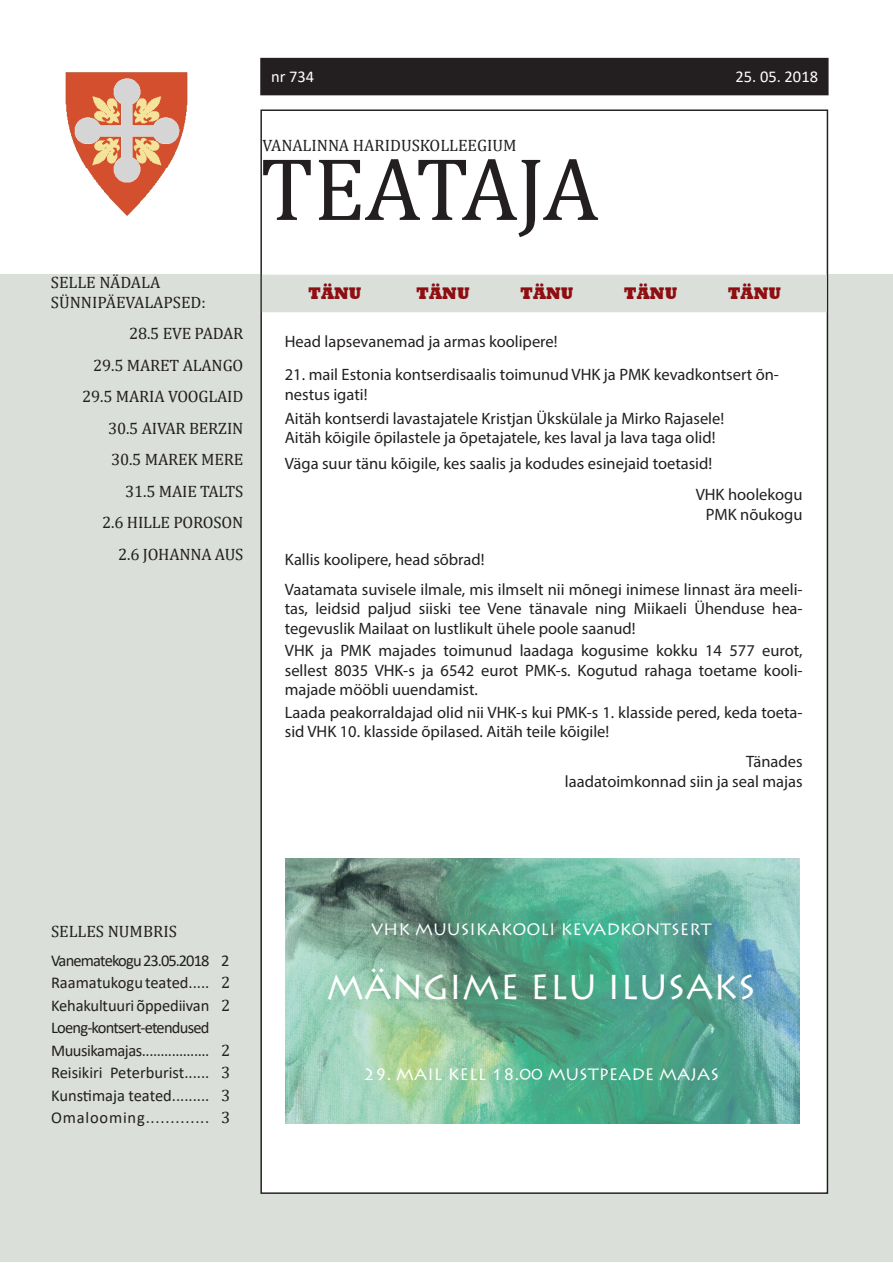
<style>
.page{position:relative;width:893px;height:1263px;background:#fff}
.page>*{position:absolute;margin:0;border:0;box-sizing:border-box;transform-origin:0 0}
.t1{font:90px "Cambria";letter-spacing:-.015em;color:#231f20}
.t2{font:34.5px "Lithos Pro";color:#fff}
.t3{font:800 17.25px "Rockwell";color:#8e0e12}
.t4{font:16.5px/19.5px "Myriad Pro";color:#231f20}
.t5{font:16.5px "Cambria";letter-spacing:-.01em;color:#231f20}
.t6{font:16.5px "Calibri";letter-spacing:-.01em;color:#231f20}
.t7{font:16.5px "Lithos Pro";color:#fff}
.t8{font:16.5px/22.5px "Calibri";letter-spacing:-.045em;color:#231f20}
.t9{font:16.5px "Calibri";letter-spacing:.05em;color:#231f20}
.t10{font:16.5px "Calibri";letter-spacing:-.06em;color:#231f20}
.t11{font:16.5px "Calibri";color:#fff}
</style>
<div class="page">
<div style="left:1px;top:275px;width:892px;height:987px;background:#dadfd9"></div>
<div style="left:260px;top:109px;width:568px;height:1085px;background:#fff;border:1px solid #231f20"></div>
<div style="left:260px;top:58px;width:568px;height:37px;background:#231f20"></div>
<img style="left:65px;top:72px;width:123px;height:144px">
<div style="left:262px;top:275px;width:565px;height:37px;background:#dadfd9"></div>
<img style="left:285px;top:859px;width:515px;height:265px">
<p class="t11" style="left:271px;top:65px;width:45px">nr 734</p>
<p class="t11" style="left:735px;top:65px;width:84px">25. 05. 2018</p>
<p class="t5" style="left:51px;top:273px;width:111px">SELLE NÄDALA</p>
<p class="t5" style="left:51px;top:293px;width:156px">SÜNNIPÄEVALAPSED:</p>
<p class="t5" style="left:129px;top:324px;width:116px">28.5 EVE PADAR</p>
<p class="t5" style="left:93px;top:355px;width:152px">29.5 MARET ALANGO</p>
<p class="t5" style="left:82px;top:387px;width:163px">29.5 MARIA VOOGLAID</p>
<p class="t5" style="left:108px;top:418px;width:137px">30.5 AIVAR BERZIN</p>
<p class="t5" style="left:111px;top:450px;width:134px">30.5 MAREK MERE</p>
<p class="t5" style="left:125px;top:481px;width:120px">31.5 MAIE TALTS</p>
<p class="t5" style="left:102px;top:513px;width:143px">2.6 HILLE POROSON</p>
<p class="t5" style="left:118px;top:544px;width:127px">2.6 JOHANNA AUS</p>
<p class="t5" style="left:263px;top:136px;width:256px">VANALINNA HARIDUSKOLLEEGIUM</p>
<p class="t1" style="left:260px;top:136px;width:340px">TEATAJA</p>
<p class="t3" style="left:308px;top:283px;width:55px">TÄNU</p>
<p class="t3" style="left:416px;top:283px;width:55px">TÄNU</p>
<p class="t3" style="left:520px;top:283px;width:55px">TÄNU</p>
<p class="t3" style="left:624px;top:283px;width:55px">TÄNU</p>
<p class="t3" style="left:728px;top:283px;width:55px">TÄNU</p>
<p class="t4" style="left:285px;top:332px;width:274px">Head lapsevanemad ja armas koolipere!</p>
<p class="t4" style="left:285px;top:365px;width:496px">21. mail Estonia kontserdisaalis toimunud VHK ja PMK kevadkontsert õn&shy;nestus igati!</p>
<p class="t4" style="left:285px;top:408px;width:441px">Aitäh kontserdi lavastajatele Kristjan Ükskülale ja Mirko Rajasele!</p>
<p class="t4" style="left:285px;top:428px;width:432px">Aitäh kõigile õpilastele ja õpetajatele, kes laval ja lava taga olid!</p>
<p class="t4" style="left:285px;top:453px;width:429px">Väga suur tänu kõigile, kes saalis ja kodudes esinejaid toetasid!</p>
<p class="t4" style="left:696px;top:485px;width:108px">VHK hoolekogu</p>
<p class="t4" style="left:706px;top:504px;width:98px">PMK nõukogu</p>
<p class="t4" style="left:285px;top:549px;width:201px">Kallis koolipere, head sõbrad!</p>
<p class="t4" style="left:285px;top:579px;width:519px;text-align:justify">Vaatamata suvisele ilmale, mis ilmselt nii mõnegi inimese linnast ära meeli&shy;tas, leidsid paljud siiski tee Vene tänavale ning Miikaeli Ühenduse hea&shy;tegevuslik Mailaat on lustlikult ühele poole saanud!</p>
<p class="t4" style="left:285px;top:641px;width:519px;text-align:justify">VHK ja PMK majades toimunud laadaga kogusime kokku 14 577 eurot, sellest 8035 VHK-s ja 6542 eurot PMK-s. Kogutud rahaga toetame kooli&shy;majade mööbli uuendamist.</p>
<p class="t4" style="left:285px;top:702px;width:519px">Laada peakorraldajad olid nii VHK-s kui PMK-s 1. klasside pered, keda toeta&shy;sid VHK 10. klasside õpilased. Aitäh teile kõigile!</p>
<p class="t4" style="left:746px;top:752px;width:58px">Tänades</p>
<p class="t4" style="left:565px;top:771px;width:239px">laadatoimkonnad siin ja seal majas</p>
<p class="t5" style="left:51px;top:922px;width:127px">SELLES NUMBRIS</p>
<p class="t10" style="left:51px;top:949px;width:160px">Vanematekogu 23.05.2018</p>
<p class="t6" style="left:51px;top:971px;width:160px">Raamatukogu teated.....</p>
<p class="t6" style="left:51px;top:994px;width:160px">Kehakultuuri õppediivan</p>
<p class="t8" style="left:51px;top:1016px;width:160px">Loeng-kontsert-etendused<br>Muusikamajas..................</p>
<p class="t6" style="left:51px;top:1061px;width:160px">Reisikiri Peterburist......</p>
<p class="t6" style="left:51px;top:1084px;width:160px">Kunstimaja teated.........</p>
<p class="t9" style="left:51px;top:1106px;width:160px">Omalooming.............</p>
<p class="t6" style="left:221px;top:949px;width:10px">2</p>
<p class="t5" style="left:221px;top:973px;width:11px">2</p>
<p class="t5" style="left:221px;top:995px;width:11px">2</p>
<p class="t5" style="left:221px;top:1040px;width:11px">2</p>
<p class="t5" style="left:221px;top:1063px;width:11px">3</p>
<p class="t5" style="left:221px;top:1085px;width:11px">3</p>
<p class="t5" style="left:221px;top:1108px;width:11px">3</p>
<p class="t7" style="left:371px;top:919px;width:342px">VHK MUUSIKAKOOLI KEVADKONTSERT</p>
<p class="t2" style="left:327px;top:967px;width:431px">MÄNGIME ELU ILUSAKS</p>
<p class="t7" style="left:364px;top:1065px;width:357px">29. MAIL KELL 18.00 MUSTPEADE MAJAS</p>
</div>
